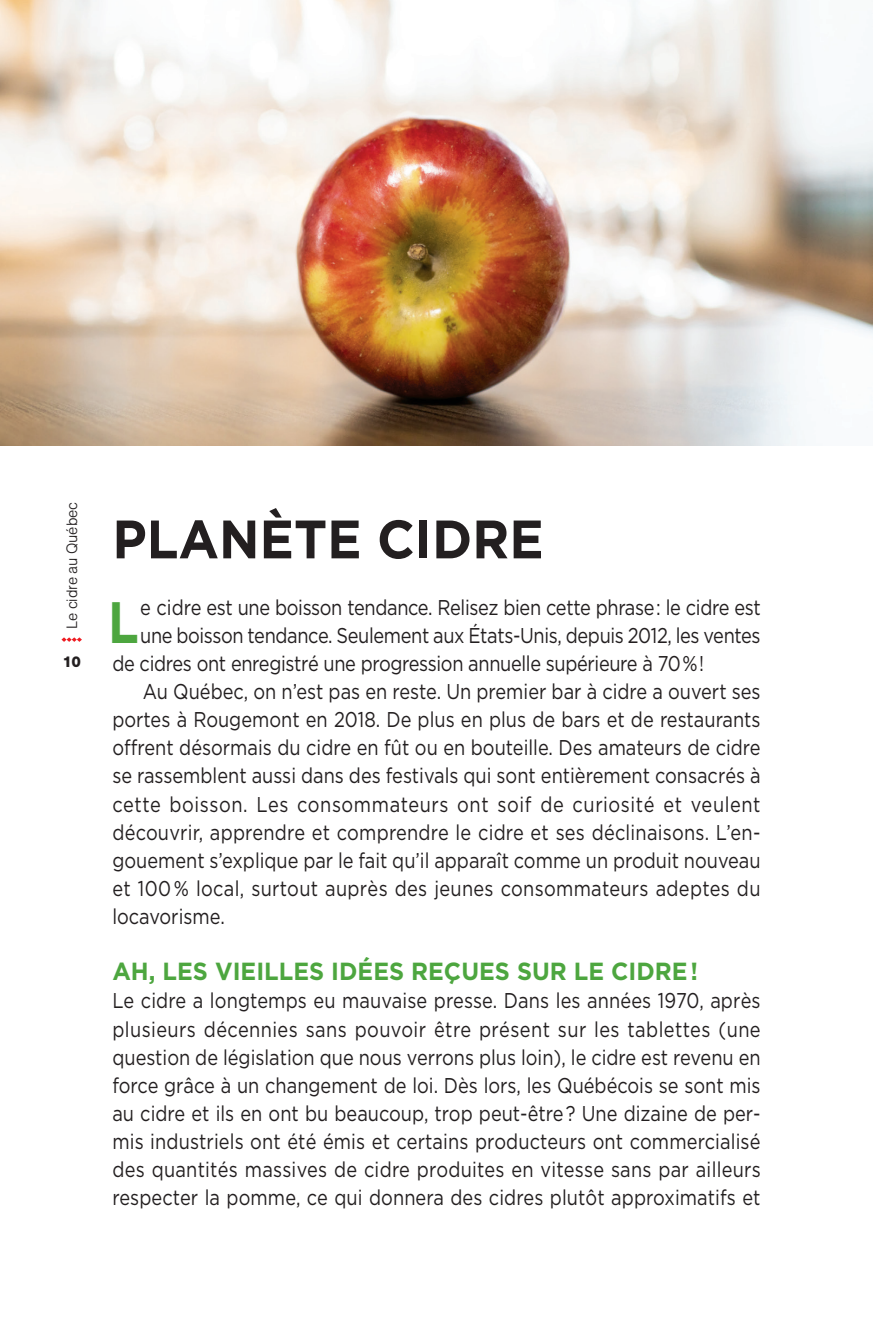
<style>
.page{position:relative;width:874px;height:1335px;background:#fff}
.page>*{position:absolute;margin:0;border:0;box-sizing:border-box;transform-origin:0 0}
.t1{font:700 58.27px "Gotham";color:#4da63f;scale:.85 1}
.t2{font:700 54px "Gotham";color:#231f20;scale:.95 1}
.t3{font:700 24.75px "Gotham";color:#4da63f;scale:.95 1}
.t4{font:21.38px/28.1px "Gotham";color:#231f20;text-align:justify;scale:.85 1}
.t5{font:21.38px "Gotham";letter-spacing:-.02em;color:#231f20;scale:.85 1}
.t6{font:21.38px "Gotham";letter-spacing:.03em;color:#231f20;scale:.85 1}
.t7{font:15.75px "AG Buch Lgt";color:#231f20}
.t8{font:15.75px "AG Buch Bld";color:#231f20}
</style>
<div class="page">
<svg style="left:61px;top:637px;width:21px;height:5px"></svg>
<img style="left:0;top:0;width:872px;height:446px">
<p class="t7" style="left:61px;top:629px;width:128px;rotate:-90deg">Le cidre au Québec</p>
<p class="t8" style="left:63px;top:651px;width:20px">10</p>
<h2 class="t2" style="left:112px;top:508px;width:455px">PLANÈTE CIDRE</h2>
<h1 class="t1" style="left:108px;top:588px;width:38px">L</h1>
<p class="t5" style="left:140px;top:595px;width:731px">e cidre est une boisson tendance. Relisez bien cette phrase: le cidre est</p>
<p class="t5" style="left:140px;top:623px;width:731px">une boisson tendance. Seulement aux États-Unis, depuis 2012, les ventes</p>
<p class="t5" style="left:112px;top:651px;width:697px">de cidres ont enregistré une progression annuelle supérieure à 70%!</p>
<p class="t4" style="left:143px;top:677px;width:728px">Au Québec, on n’est pas en reste. Un premier bar à cidre a ouvert ses</p>
<p class="t4" style="left:112px;top:705px;width:764px">portes à Rougemont en 2018. De plus en plus de bars et de restaurants</p>
<p class="t4" style="left:112px;top:733px;width:764px">offrent désormais du cidre en fût ou en bouteille. Des amateurs de cidre</p>
<p class="t4" style="left:112px;top:761px;width:764px">se rassemblent aussi dans des festivals qui sont entièrement consacrés à</p>
<p class="t6" style="left:112px;top:792px;width:764px">cette boisson. Les consommateurs ont soif de curiosité et veulent</p>
<p class="t4" style="left:112px;top:818px;width:764px">découvrir, apprendre et comprendre le cidre et ses déclinaisons. L’en-</p>
<p class="t4" style="left:112px;top:846px;width:764px">gouement s’explique par le fait qu’il apparaît comme un produit nouveau</p>
<p class="t4" style="left:112px;top:874px;width:764px">et 100 % local, surtout auprès des jeunes consommateurs adeptes du</p>
<p class="t4" style="left:112px;top:902px;width:134px">locavorisme.</p>
<p class="t3" style="left:112px;top:957px;width:618px">AH, LES VIEILLES IDÉES REÇUES SUR LE CIDRE!</p>
<p class="t4" style="left:112px;top:986px;width:764px">Le cidre a longtemps eu mauvaise presse. Dans les années 1970, après plusieurs décennies sans pouvoir être présent sur les tablettes (une question de législation que nous verrons plus loin), le cidre est revenu en force grâce à un changement de loi. Dès lors, les Québécois se sont mis au cidre et ils en ont bu beaucoup, trop peut-être? Une dizaine de per&shy;mis industriels ont été émis et certains producteurs ont commercialisé des quantités massives de cidre produites en vitesse sans par ailleurs respecter la pomme, ce qui donnera des cidres plutôt approximatifs et</p>
</div>
